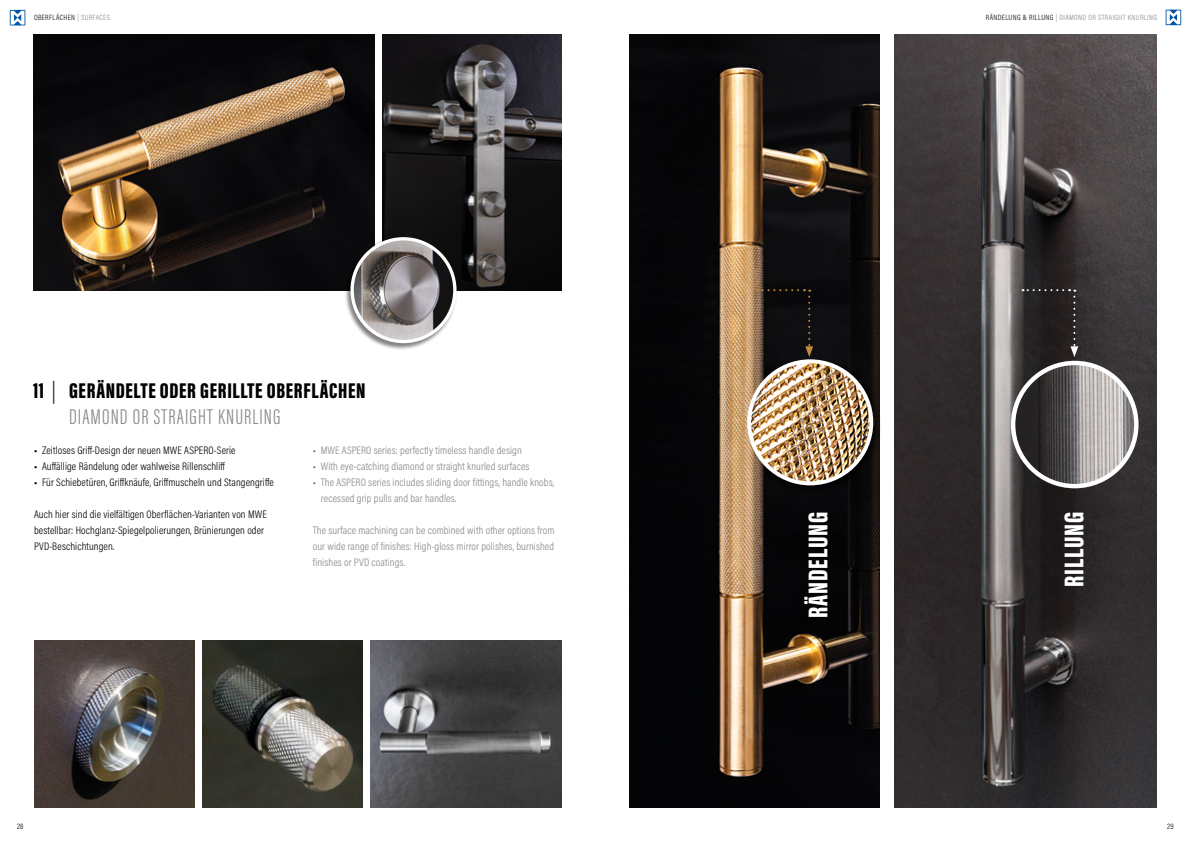
<style>
.page{position:relative;width:1191px;height:842px;background:#fff}
.page>*{position:absolute;margin:0;border:0;box-sizing:border-box;transform-origin:0 0}
.t1{font:900 28px "Acumin Pro Extra Cond";letter-spacing:.03em;color:#fff}
.t2{font:900 22px/26px "Acumin Pro Extra Cond";letter-spacing:.03em;color:#000}
.t3{font:300 11px/16px "Acumin Pro Cond";letter-spacing:.01em;color:#878787}
.t4{font:300 11px/16px "Acumin Pro Cond";letter-spacing:.01em;color:#000}
.t5{font:300 8px "Acumin Pro Cond";color:#000}
.t6{font:300 7.7px "Acumin Pro Cond";letter-spacing:.05em;color:#878787}
.t7{font:300 7.7px "Acumin Pro Cond";letter-spacing:.05em;color:#000}
.s1{color:#878787}
.s2{font-weight:300}
.s3{font-weight:300;color:#878787}
.s4{color:#000}
</style>
<div class="page">
<svg style="left:10px;top:10px;width:15px;height:15px"></svg>
<svg style="left:11px;top:11px;width:13px;height:14px"></svg>
<svg style="left:1165px;top:10px;width:16px;height:15px"></svg>
<svg style="left:1166px;top:11px;width:14px;height:13px"></svg>
<img style="left:894px;top:34px;width:263px;height:774px">
<img style="left:629px;top:34px;width:250px;height:774px">
<img style="left:33px;top:34px;width:341px;height:256px">
<img style="left:202px;top:640px;width:161px;height:168px">
<img style="left:34px;top:640px;width:161px;height:168px">
<svg style="left:804px;top:289px;width:9px;height:68px"></svg>
<svg style="left:757px;top:289px;width:41px;height:2px"></svg>
<img style="left:383px;top:34px;width:178px;height:256px">
<img style="left:370px;top:640px;width:191px;height:168px">
<img style="left:1013px;top:363px;width:123px;height:123px;border-radius:62px">
<div style="left:1011px;top:361px;width:127px;height:127px;border:4px solid #fff;border-radius:50%"></div>
<div style="left:746px;top:358px;width:135px;height:135px;background:#000;opacity:.51"></div>
<img style="left:749px;top:361px;width:122px;height:122px;border-radius:61px">
<div style="left:747px;top:359px;width:126px;height:126px;border:4px solid #fff;border-radius:50%"></div>
<svg style="left:1069px;top:289px;width:9px;height:68px"></svg>
<svg style="left:1022px;top:289px;width:41px;height:2px"></svg>
<div style="left:345px;top:237px;width:113px;height:113px;background:#000;opacity:.5"></div>
<img style="left:352px;top:239px;width:103px;height:102px;border-radius:51px">
<div style="left:350px;top:237px;width:106px;height:106px;border:3px solid #fff;border-radius:50%"></div>
<p class="t7" style="left:34px;top:12px;width:78px">OBERFLÄCHEN <span class="s1">| SURFACES</span></p>
<h2 class="t2" style="left:69px;top:377px;width:298px;text-indent:-36px">11 <span class="s2">|</span> GERÄNDELTE ODER GERILLTE OBERFLÄCHEN<br><span class="s3">DIAMOND OR STRAIGHT KNURLING</span></h2>
<p class="t4" style="left:34px;top:442px;width:203px">■ Zeitloses Griff-Design der neuen MWE ASPERO-Serie</p>
<p class="t4" style="left:34px;top:458px;width:192px">■ Auffällige Rändelung oder wahlweise Rillenschliff</p>
<p class="t4" style="left:34px;top:474px;width:241px">■ Für Schiebetüren, Griffknäufe, Griffmuscheln und Stangengriffe</p>
<p class="t4" style="left:34px;top:506px;width:234px">Auch hier sind die vielfältigen Oberflächen-Varianten von MWE bestellbar: Hochglanz-Spiegelpolierungen, Brünierungen oder<br>PVD-Beschichtungen.</p>
<p class="t3" style="left:313px;top:442px;width:210px">■ MWE ASPERO series: perfectly timeless handle design</p>
<p class="t3" style="left:313px;top:458px;width:218px">■ With eye-catching diamond or straight knurled surfaces</p>
<p class="t3" style="left:321px;top:474px;width:235px;text-indent:-8px">■ The ASPERO series includes sliding door fittings, handle knobs, recessed grip pulls and bar handles.</p>
<p class="t3" style="left:313px;top:522px;width:243px;text-align:justify">The surface machining can be combined with other options from our wide range of finishes: High-gloss mirror polishes, burnished finishes or PVD coatings.</p>
<p class="t6" style="left:986px;top:12px;width:173px"><span class="s4">RÄNDELUNG &amp; RILLUNG</span> | DIAMOND OR STRAIGHT KNURLING</p>
<h1 class="t1" style="left:800px;top:618px;width:108px;rotate:-90deg">RÄNDELUNG</h1>
<h1 class="t1" style="left:1057px;top:587px;width:77px;rotate:-90deg">RILLUNG</h1>
<p class="t5" style="left:17px;top:821px;width:8px">28</p>
<p class="t5" style="left:1167px;top:821px;width:8px">29</p>
</div>
